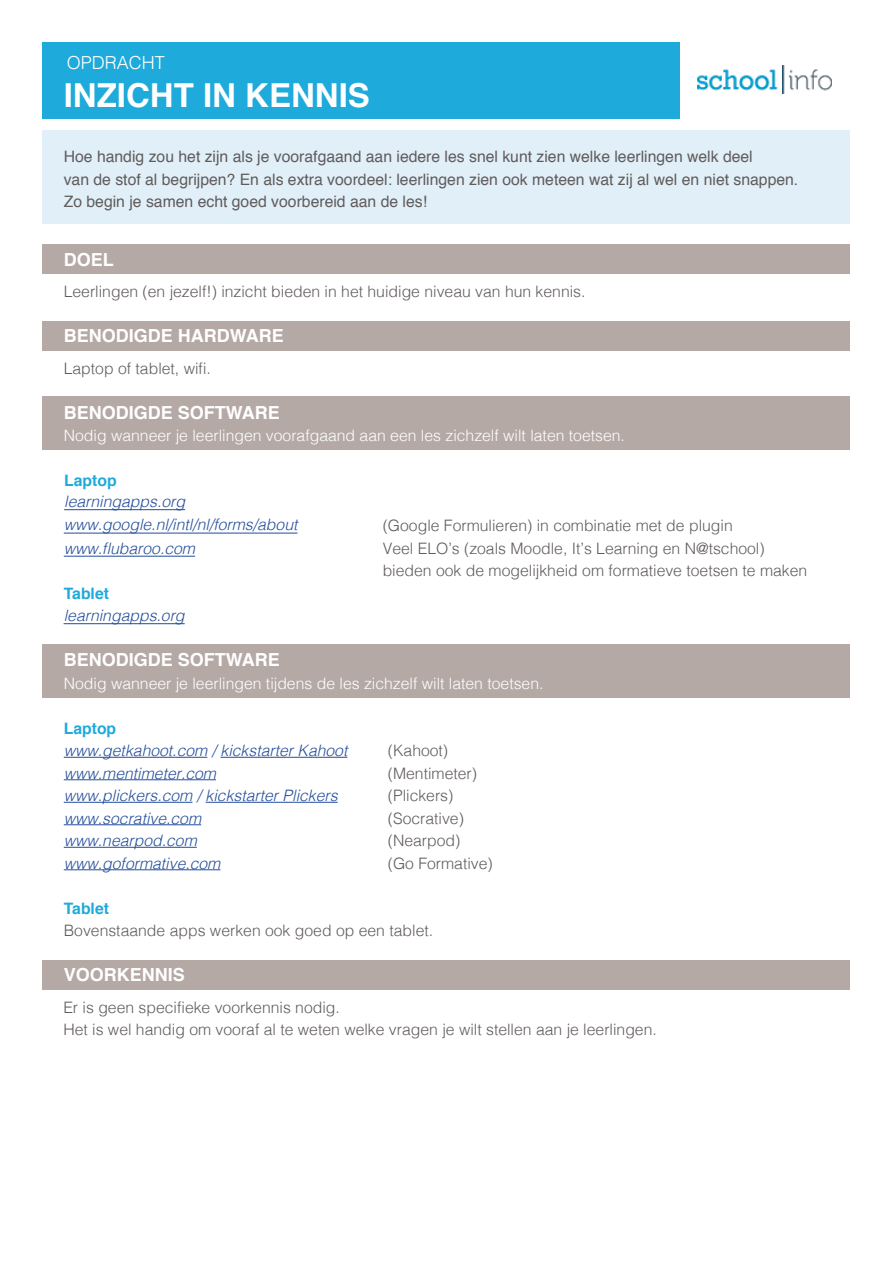
<style>
.page{position:relative;width:893px;height:1263px;background:#fff}
.page>*{position:absolute;margin:0;border:0;box-sizing:border-box;transform-origin:0 0}
._2_BODY{font:700 33px "Helvetica";color:#fff}
._2_SUBKOPPEN{font:700 18px "Helvetica";color:#fff}
._2_SUBKOPPEN-2{font:300 18px "Helvetica";color:#fff}
._2_BODY-2{font:300 15.75px/22.5px "Helvetica";color:#615b5b}
._2_BODY-3{font:italic 300 15.75px/21.3px "Helvetica";color:#244e9b}
._2_BODY-4{font:15.75px "Helvetica";color:#615b5b}
._2_BODY-5{font:300 15.75px "Helvetica";color:#fff}
._2_SUBKOPPEN-3{font:300 15.75px "Helvetica";color:#fff}
._2_BODY-6{font:700 15.75px "Helvetica";color:#1eaadb}
.s1{font-weight:700;font-style:normal;color:#1eaadb}
.s2{font-weight:700;color:#1eaadb}
</style>
<div class="page">
<div style="left:43px;top:321px;width:807px;height:30px;background:#b5a9a5"></div>
<div style="left:43px;top:396px;width:807px;height:54px;background:#b5a9a5"></div>
<div style="left:43px;top:644px;width:807px;height:54px;background:#b5a9a5"></div>
<div style="left:43px;top:960px;width:807px;height:30px;background:#b5a9a5"></div>
<div style="left:43px;top:244px;width:807px;height:30px;background:#b5a9a5"></div>
<div style="left:43px;top:130px;width:807px;height:93px;background:#e0eff8"></div>
<hr style="left:64px;top:757px;width:143px;height:1px;background:#244e9b">
<hr style="left:220px;top:757px;width:127px;height:1px;background:#244e9b">
<hr style="left:64px;top:779px;width:152px;height:1px;background:#244e9b">
<hr style="left:64px;top:802px;width:128px;height:1px;background:#244e9b">
<hr style="left:206px;top:802px;width:132px;height:1px;background:#244e9b">
<hr style="left:64px;top:824px;width:137px;height:1px;background:#244e9b">
<hr style="left:64px;top:847px;width:133px;height:1px;background:#244e9b">
<hr style="left:64px;top:869px;width:156px;height:1px;background:#244e9b">
<div style="left:42px;top:43px;width:638px;height:76px;background:#1eaadb"></div>
<img style="left:698px;top:65px;width:133px;height:28px">
<hr style="left:64px;top:509px;width:121px;height:1px;background:#244e9b">
<hr style="left:64px;top:533px;width:233px;height:1px;background:#244e9b">
<hr style="left:64px;top:556px;width:131px;height:1px;background:#244e9b">
<hr style="left:64px;top:623px;width:121px;height:1px;background:#244e9b">
<p class="_2_SUBKOPPEN-2" style="left:67px;top:47px;width:100px">OPDRACHT</p>
<p class="_2_BODY" style="left:64px;top:68px;width:308px">INZICHT IN KENNIS</p>
<p class="_2_BODY-4" style="left:64px;top:144px;width:690px">Hoe handig zou het zijn als je voorafgaand aan iedere les snel kunt zien welke leerlingen welk deel</p>
<p class="_2_BODY-4" style="left:64px;top:167px;width:736px">van de stof al begrijpen? En als extra voordeel: leerlingen zien ook meteen wat zij al wel en niet snappen.</p>
<p class="_2_BODY-4" style="left:64px;top:189px;width:365px">Zo begin je samen echt goed voorbereid aan de les!</p>
<p class="_2_SUBKOPPEN" style="left:64px;top:245px;width:52px">DOEL</p>
<p class="_2_BODY-2" style="left:64px;top:279px;width:523px">Leerlingen (en jezelf!) inzicht bieden in het huidige niveau van hun kennis.</p>
<p class="_2_SUBKOPPEN" style="left:64px;top:321px;width:222px">BENODIGDE HARDWARE</p>
<p class="_2_BODY-2" style="left:64px;top:356px;width:149px">Laptop of tablet, wifi.</p>
<p class="_2_SUBKOPPEN" style="left:64px;top:398px;width:218px">BENODIGDE SOFTWARE</p>
<p class="_2_BODY-5" style="left:64px;top:422px;width:563px">Nodig wanneer je leerlingen voorafgaand aan een les zichzelf wilt laten toetsen.</p>
<p class="_2_BODY-3" style="left:64px;top:469px;width:122px"><span class="s1">Laptop </span>learningapps.org</p>
<p class="_2_BODY-3" style="left:64px;top:512px;width:235px;line-height:23.1px">www.google.nl/intl/nl/forms/about www.flubaroo.com</p>
<p class="_2_BODY-3" style="left:64px;top:581px;width:122px;line-height:22.5px"><span class="s1">Tablet </span>learningapps.org</p>
<p class="_2_SUBKOPPEN" style="left:64px;top:645px;width:218px">BENODIGDE SOFTWARE</p>
<p class="_2_SUBKOPPEN-3" style="left:64px;top:670px;width:481px">Nodig wanneer je leerlingen tijdens de les zichzelf wilt laten toetsen.</p>
<p class="_2_BODY-6" style="left:64px;top:715px;width:54px">Laptop</p>
<p class="_2_BODY-3" style="left:64px;top:739px;width:285px">www.getkahoot.com / kickstarter Kahoot</p>
<p class="_2_BODY-2" style="left:388px;top:738px;width:62px">(Kahoot)</p>
<p class="_2_BODY-3" style="left:64px;top:761px;width:154px">www.mentimeter.com</p>
<p class="_2_BODY-2" style="left:388px;top:761px;width:91px">(Mentimeter)</p>
<p class="_2_BODY-3" style="left:64px;top:784px;width:275px">www.plickers.com / kickstarter Plickers</p>
<p class="_2_BODY-2" style="left:388px;top:783px;width:67px">(Plickers)</p>
<p class="_2_BODY-3" style="left:64px;top:806px;width:139px">www.socrative.com</p>
<p class="_2_BODY-2" style="left:388px;top:806px;width:78px">(Socrative)</p>
<p class="_2_BODY-3" style="left:64px;top:829px;width:135px">www.nearpod.com</p>
<p class="_2_BODY-2" style="left:388px;top:828px;width:74px">(Nearpod)</p>
<p class="_2_BODY-3" style="left:64px;top:851px;width:158px">www.goformative.com</p>
<p class="_2_BODY-2" style="left:388px;top:851px;width:107px">(Go Formative)</p>
<p class="_2_BODY-2" style="left:64px;top:896px;width:371px"><span class="s2">Tablet<br></span>Bovenstaande apps werken ook goed op een tablet.</p>
<p class="_2_SUBKOPPEN" style="left:64px;top:960px;width:123px">VOORKENNIS</p>
<p class="_2_BODY-2" style="left:63px;top:995px;width:595px">Er is geen specifieke voorkennis nodig.<br>Het is wel handig om vooraf al te weten welke vragen je wilt stellen aan je leerlingen.</p>
<p class="_2_BODY-2" style="left:383px;top:513px;width:352px">(Google Formulieren) in combinatie met de plugin</p>
<p class="_2_BODY-2" style="left:383px;top:536px;width:383px">Veel ELO’s (zoals Moodle, It’s Learning en N@tschool)</p>
<p class="_2_BODY-2" style="left:383px;top:558px;width:426px">bieden ook de mogelijkheid om formatieve toetsen te maken</p>
</div>
